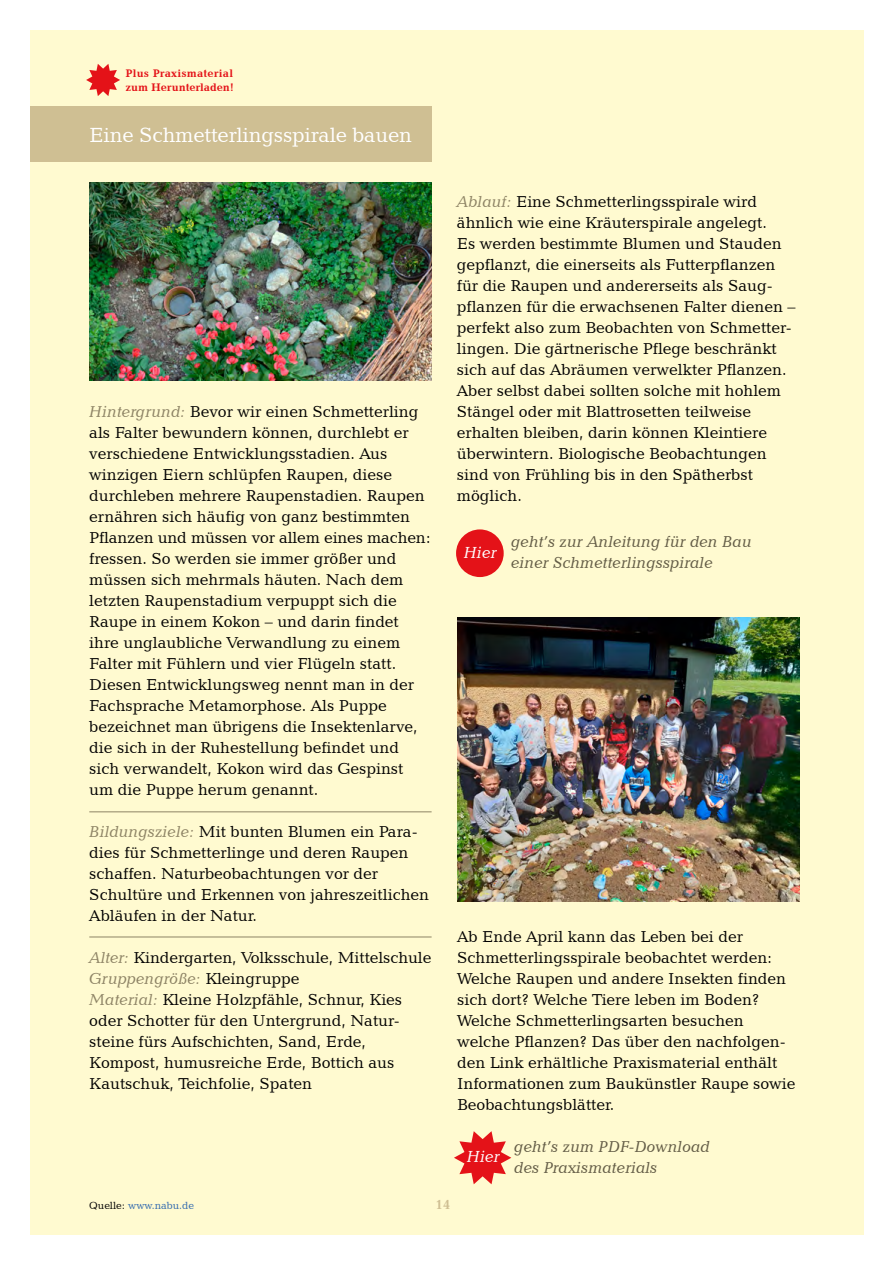
<style>
.page{position:relative;width:893px;height:1263px;background:#fff}
.page>*{position:absolute;margin:0;border:0;box-sizing:border-box;transform-origin:0 0}
.t1{font:21px "Candida BT";letter-spacing:-.01em;color:#fff}
.t2{font:italic 16.5px "Candida BT";color:#fff}
.t3{font:16.2px/21px "Candida BT";color:#000}
.t4{font:italic 16.2px/21px "Candida BT";color:#635c46}
.t5{font:700 13.5px "Candida BT";color:#cfbf93}
.t6{font:700 11.25px/14.2px "Candida BT";letter-spacing:.02em;color:#e41218}
.t7{font:10.5px "Candida BT";color:#2f68ae}
.s1{font-style:italic;color:#8d8365}
.s2{color:#000}
</style>
<div class="page">
<div style="left:30px;top:30px;width:833px;height:1204px;background:#fffad0"></div>
<img style="left:89px;top:183px;width:343px;height:198px">
<svg style="left:86px;top:64px;width:34px;height:32px"></svg>
<div style="left:30px;top:106px;width:402px;height:56px;background:#cfbf93"></div>
<hr style="left:89px;top:811px;width:343px;height:1px;background:#8d8365">
<hr style="left:89px;top:936px;width:343px;height:1px;background:#8d8365">
<div style="left:456px;top:529px;width:48px;height:48px;background:#e41218;border-radius:50%"></div>
<svg style="left:454px;top:1131px;width:57px;height:53px"></svg>
<img style="left:457px;top:618px;width:343px;height:283px">
<p class="t6" style="left:125px;top:65px;width:110px">Plus Praxismaterial zum Herunterladen!</p>
<p class="t1" style="left:89px;top:122px;width:324px">Eine Schmetterlingsspirale bauen</p>
<p class="t3" style="left:89px;top:401px;width:343px"><span class="s1">Hintergrund:</span> Bevor wir einen Schmetterling als Falter bewundern können, durchlebt er verschiedene Entwicklungsstadien. Aus winzigen Eiern schlüpfen Raupen, diese durchleben mehrere Raupenstadien. Raupen ernähren sich häufig von ganz bestimmten Pflanzen und müssen vor allem eines machen: fressen. So werden sie immer größer und müssen sich mehrmals häuten. Nach dem letzten Raupenstadium verpuppt sich die Raupe in einem Kokon – und darin findet ihre unglaubliche Verwandlung zu einem Falter mit Fühlern und vier Flügeln statt.<br>Diesen Entwicklungsweg nennt man in der Fachsprache Metamorphose. Als Puppe bezeichnet man übrigens die Insektenlarve, die sich in der Ruhestellung befindet und sich verwandelt, Kokon wird das Gespinst um die Puppe herum genannt.</p>
<p class="t3" style="left:89px;top:821px;width:341px"><span class="s1">Bildungsziele:</span> Mit bunten Blumen ein Para&shy;dies für Schmetterlinge und deren Raupen schaffen. Naturbeobachtungen vor der Schultüre und Erkennen von jahreszeitlichen Abläufen in der Natur.</p>
<p class="t3" style="left:89px;top:947px;width:344px"><span class="s1">Alter:</span> Kindergarten, Volksschule, Mittelschule <span class="s1">Gruppengröße:</span> Kleingruppe<br><span class="s1">Material:</span> Kleine Holzpfähle, Schnur, Kies oder Schotter für den Untergrund, Natur&shy;steine fürs Aufschichten, Sand, Erde, Kompost, humusreiche Erde, Bottich aus Kautschuk, Teichfolie, Spaten</p>
<p class="t3" style="left:457px;top:191px;width:340px"><span class="s1">Ablauf:</span> Eine Schmetterlingsspirale wird ähnlich wie eine Kräuterspirale angelegt.<br>Es werden bestimmte Blumen und Stauden gepflanzt, die einerseits als Futterpflanzen für die Raupen und andererseits als Saug&shy;pflanzen für die erwachsenen Falter dienen – perfekt also zum Beobachten von Schmetter&shy;lingen. Die gärtnerische Pflege beschränkt sich auf das Abräumen verwelkter Pflanzen.<br>Aber selbst dabei sollten solche mit hohlem Stängel oder mit Blattrosetten teilweise erhalten bleiben, darin können Kleintiere überwintern. Biologische Beobachtungen sind von Frühling bis in den Spätherbst möglich.</p>
<p class="t2" style="left:464px;top:542px;width:34px">Hier</p>
<p class="t4" style="left:511px;top:531px;width:242px">geht’s zur Anleitung für den Bau einer Schmetterlingsspirale</p>
<p class="t3" style="left:457px;top:926px;width:340px">Ab Ende April kann das Leben bei der Schmetterlingsspirale beobachtet werden:<br>Welche Raupen und andere Insekten finden sich dort? Welche Tiere leben im Boden?<br>Welche Schmetterlingsarten besuchen welche Pflanzen? Das über den nachfolgen&shy;den Link erhältliche Praxismaterial enthält Informationen zum Baukünstler Raupe sowie Beobachtungsblätter.</p>
<p class="t2" style="left:467px;top:1146px;width:34px">Hier</p>
<p class="t4" style="left:514px;top:1136px;width:197px">geht’s zum PDF-Download des Praxismaterials</p>
<p class="t7" style="left:89px;top:1198px;width:106px"><span class="s2">Quelle:</span> www.nabu.de</p>
<p class="t5" style="left:435px;top:1196px;width:17px">14</p>
</div>
